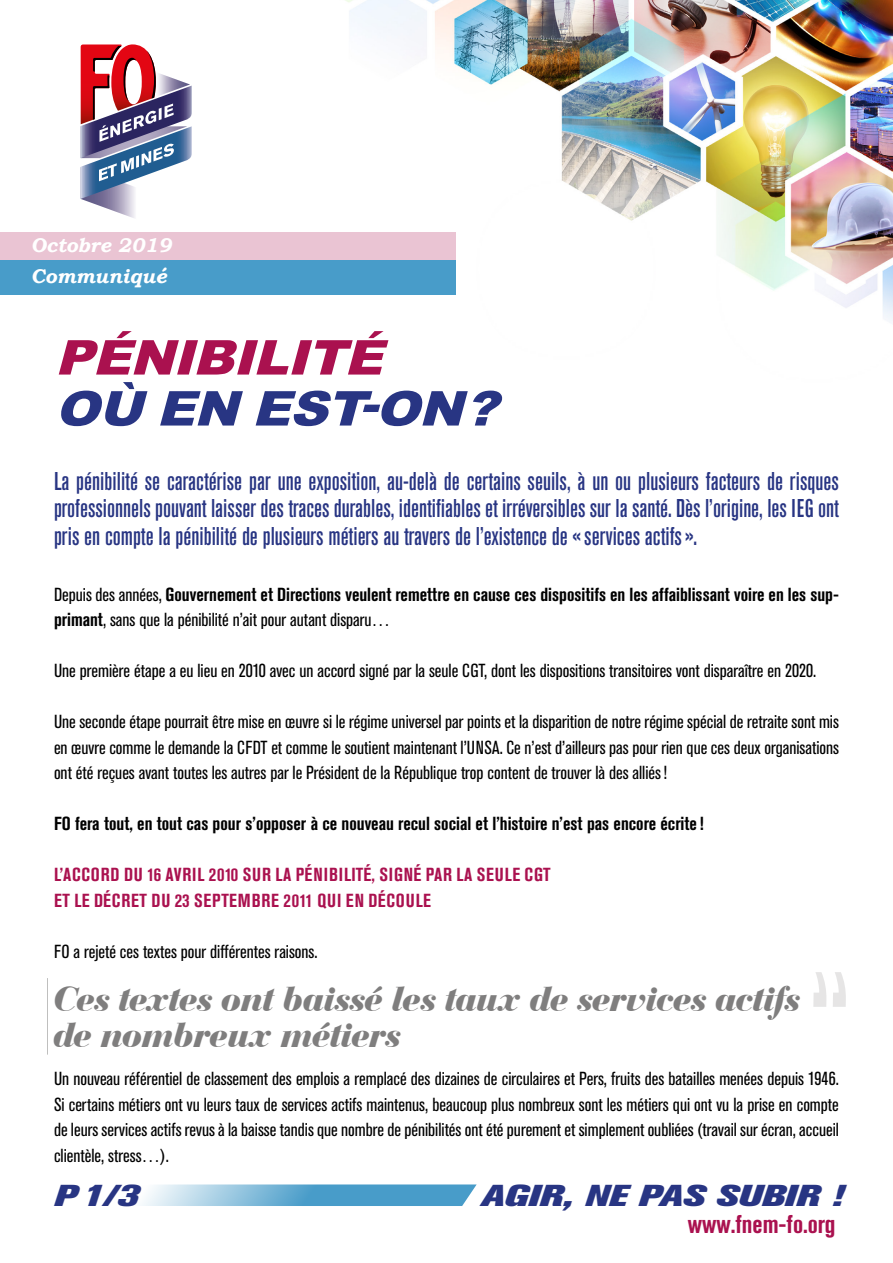
<style>
.page{position:relative;width:893px;height:1263px;background:#fff}
.page>*{position:absolute;margin:0;border:0;box-sizing:border-box;transform-origin:0 0}
.t1{font:italic 900 48px "Arial";color:#283583;scale:1.1 1}
.t2{font:italic 900 48px "Arial";color:#aa114f;scale:1.1 1}
.t3{font:italic 900 36px/36px "Bauer Bodoni BT";letter-spacing:-.01em;color:#7f7e7e}
.t4{font:italic 800 30px "Akzidenz Grotesk Pro";color:#283583;scale:1.4 1}
.t5{font:500 condensed 25.5px/27.3px "Akzidenz Grotesk Pro";color:#283583;text-align:justify}
.t6{font:700 condensed 25.5px "Akzidenz Grotesk Pro";color:#aa114f}
.t7{font:italic 700 19.8px "Bookman Old Style";color:#fff}
.t8{font:condensed 18.75px/25.5px "Akzidenz Grotesk Pro";color:#000;text-align:justify}
.t9{font:700 condensed 18.75px/25.5px "Akzidenz Grotesk Pro";color:#000}
.t10{font:700 condensed 18.75px/25.5px "Akzidenz Grotesk Pro";letter-spacing:.045em;color:#aa114f}
.s1{font-weight:400}
</style>
<div class="page">
<svg style="left:142px;top:1184px;width:335px;height:22px;background:#7cb8d8"></svg>
<img style="left:214px;top:0;width:679px;height:322px">
<svg style="left:80px;top:44px;width:112px;height:174px"></svg>
<div style="left:0;top:260px;width:455px;height:34px;background:#489cc9"></div>
<div style="left:0;top:232px;width:455px;height:28px;background:#eac4d3"></div>
<hr style="left:47px;top:978px;width:1px;height:76px;background:#9d9d9c">
<p class="t7" style="left:31px;top:231px;width:142px">Octobre 2019</p>
<p class="t7" style="left:31px;top:261px;width:137px">Communiqué</p>
<h1 class="t2" style="left:55px;top:323px;width:315px">PÉNIBILITÉ</h1>
<h1 class="t1" style="left:55px;top:374px;width:420px">OÙ EN EST-ON?</h1>
<p class="t5" style="left:54px;top:467px;width:786px">La pénibilité se caractérise par une exposition, au-delà de certains seuils, à un ou plusieurs facteurs de risques professionnels pouvant laisser des traces durables, identifiables et irréversibles sur la santé. Dès l’origine, les IEG ont pris en compte la pénibilité de plusieurs métiers au travers de l’existence de «services actifs».</p>
<p class="t9" style="left:54px;top:581px;width:786px"><span class="s1">Depuis des années,</span> Gouvernement et Directions veulent remettre en cause ces dispositifs en les affaiblissant voire en les sup&shy;primant<span class="s1">, sans que la pénibilité n’ait pour autant disparu…</span></p>
<p class="t8" style="left:54px;top:658px;width:764px">Une première étape a eu lieu en 2010 avec un accord signé par la seule CGT, dont les dispositions transitoires vont disparaître en 2020.</p>
<p class="t8" style="left:54px;top:709px;width:786px">Une seconde étape pourrait être mise en œuvre si le régime universel par points et la disparition de notre régime spécial de retraite sont mis en œuvre comme le demande la CFDT et comme le soutient maintenant l’UNSA. Ce n’est d’ailleurs pas pour rien que ces deux organisations ont été reçues avant toutes les autres par le Président de la République trop content de trouver là des alliés!</p>
<p class="t9" style="left:54px;top:811px;width:651px">FO fera tout, en tout cas pour s’opposer à ce nouveau recul social et l’histoire n’est pas encore écrite!</p>
<p class="t10" style="left:54px;top:862px;width:498px">L’ACCORD DU 16 AVRIL 2010 SUR LA PÉNIBILITÉ, SIGNÉ PAR LA SEULE CGT<br>ET LE DÉCRET DU 23 SEPTEMBRE 2011 QUI EN DÉCOULE</p>
<p class="t8" style="left:54px;top:938px;width:265px">FO a rejeté ces textes pour différentes raisons.</p>
<h2 class="t3" style="left:54px;top:981px;width:748px">Ces textes ont baissé les taux de services actifs de nombreux métiers</h2>
<p class="t8" style="left:54px;top:1066px;width:786px">Un nouveau référentiel de classement des emplois a remplacé des dizaines de circulaires et Pers, fruits des batailles menées depuis 1946.<br>Si certains métiers ont vu leurs taux de services actifs maintenus, beaucoup plus nombreux sont les métiers qui ont vu la prise en compte de leurs services actifs revus à la baisse tandis que nombre de pénibilités ont été purement et simplement oubliées (travail sur écran, accueil clientèle, stress…).</p>
<h3 class="t4" style="left:54px;top:1176px;width:62px">P1/3</h3>
<h3 class="t4" style="left:481px;top:1176px;width:260px">AGIR, NE PAS SUBIR !</h3>
<h3 class="t6" style="left:688px;top:1208px;width:149px">www.fnem-fo.org</h3>
</div>
